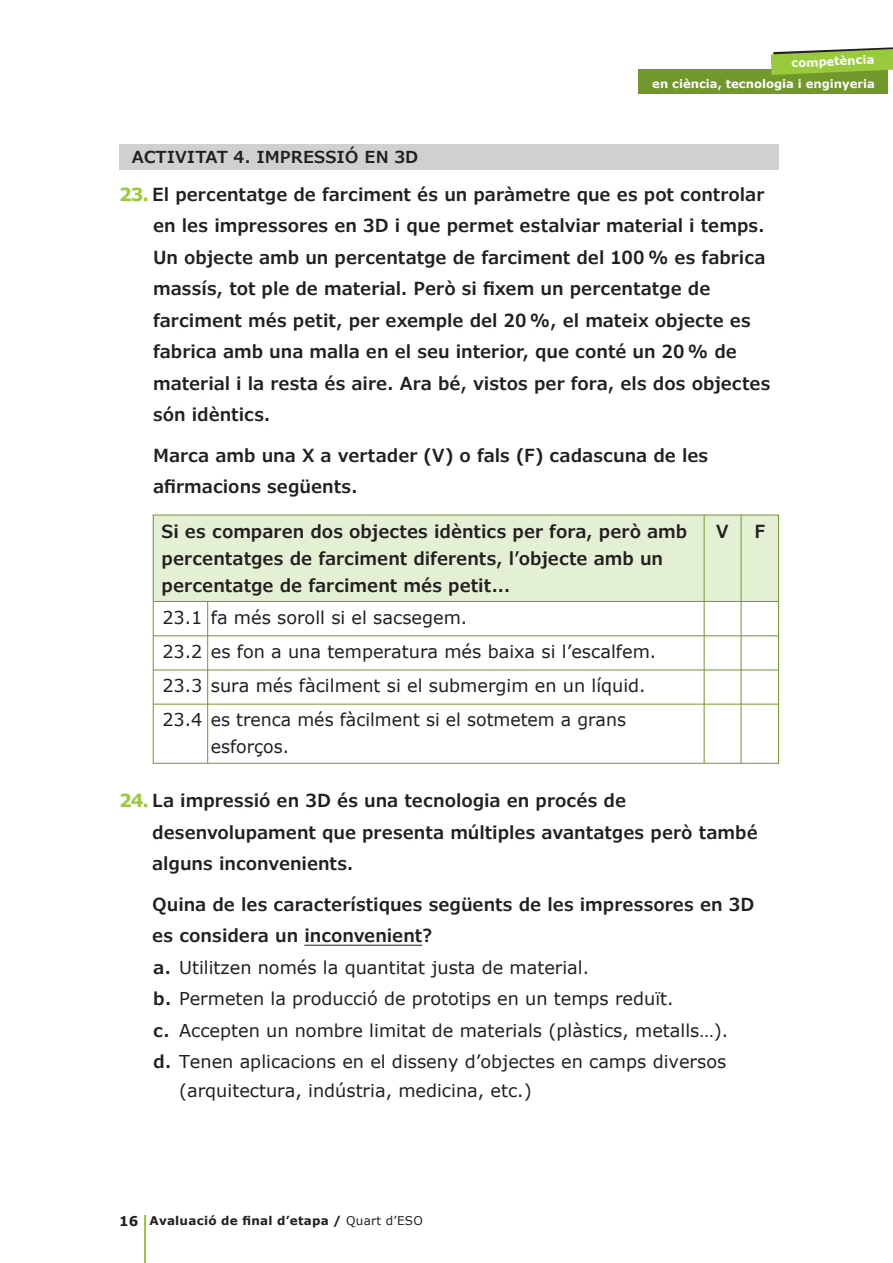
<style>
.page{position:relative;width:893px;height:1263px;background:#fff}
.page>*{position:absolute;margin:0;border:0;box-sizing:border-box;transform-origin:0 0}
.t1{font:600 18px/31.5px "Verdana Pro";color:#231f20}
.t2{font:17.7px "Verdana";color:#231f20}
.t3{font:600 16.5px "Verdana Pro";color:#231f20}
.t4{font:700 12px "Verdana";letter-spacing:.02em;color:#231f20}
.t5{font:700 11.7px "Verdana";color:#fff}
.s1{font-family:"Verdana";font-weight:700;color:#99ca3b}
.s2{font-family:"Verdana Pro";font-weight:600}
.s3{font-size:13.5px}
.s4{font-weight:400}
</style>
<div class="page">
<hr style="left:144px;top:1216px;width:1px;height:47px;background:#99ca3b">
<div style="left:119px;top:145px;width:659px;height:25px;background:#cfd0d2"></div>
<div style="left:639px;top:69px;width:249px;height:25px;background:#70982a"></div>
<svg style="left:771px;top:47px;width:122px;height:28px"></svg>
<hr style="left:304px;top:945px;width:118px;height:1px;background:#231f20">
<div style="left:704px;top:515px;width:37px;height:86px;background:#e4f0d4"></div>
<div style="left:741px;top:515px;width:37px;height:86px;background:#e4f0d4"></div>
<div style="left:153px;top:515px;width:551px;height:86px;background:#e4f0d4"></div>
<hr style="left:207px;top:601px;width:1px;height:163px;background:#70982a">
<hr style="left:704px;top:515px;width:1px;height:249px;background:#70982a">
<hr style="left:741px;top:515px;width:1px;height:249px;background:#70982a">
<hr style="left:153px;top:635px;width:625px;height:1px;background:#70982a">
<hr style="left:153px;top:670px;width:625px;height:1px;background:#70982a">
<hr style="left:153px;top:704px;width:625px;height:1px;background:#70982a">
<hr style="left:153px;top:601px;width:625px;height:1px;background:#70982a">
<div style="left:153px;top:515px;width:626px;height:249px;border:1px solid #70982a"></div>
<p class="t5" style="left:791px;top:55px;width:84px;rotate:-3deg">competència</p>
<p class="t3" style="left:132px;top:147px;width:288px">ACTIVITAT 4. IMPRESSIÓ EN 3D</p>
<p class="t5" style="left:652px;top:76px;width:224px">en ciència, tecnologia i enginyeria</p>
<h4 class="t1" style="left:119px;top:179px;width:647px"><span class="s1">23.</span> El percentatge de farciment és un paràmetre que es pot controlar</h4>
<h4 class="t1" style="left:153px;top:210px;width:619px">en les impressores en 3D i que permet estalviar material i temps.<br>Un objecte amb un percentatge de farciment del 100 % es fabrica massís, tot ple de material. Però si fixem un percentatge de farciment més petit, per exemple del 20 %, el mateix objecte es fabrica amb una malla en el seu interior, que conté un 20 % de material i la resta és aire. Ara bé, vistos per fora, els dos objectes són idèntics.</h4>
<h4 class="t1" style="left:153px;top:440px;width:557px">Marca amb una X a vertader (V) o fals (F) cadascuna de les afirmacions següents.</h4>
<p class="t1" style="left:162px;top:516px;width:527px">Si es comparen dos objectes idèntics per fora, però amb</p>
<p class="t1" style="left:716px;top:516px;width:14px">V</p>
<p class="t1" style="left:754px;top:516px;width:12px">F</p>
<p class="t1" style="left:162px;top:545px;width:503px;line-height:27px">percentatges de farciment diferents, l’objecte amb un percentatge de farciment més petit...</p>
<p class="t2" style="left:162px;top:605px;width:306px">23.1 fa més soroll si el sacsegem.</p>
<p class="t2" style="left:162px;top:639px;width:495px">23.2 es fon a una temperatura més baixa si l’escalfem.</p>
<p class="t2" style="left:162px;top:673px;width:485px">23.3 sura més fàcilment si el submergim en un líquid.</p>
<p class="t2" style="left:162px;top:708px;width:465px">23.4 es trenca més fàcilment si el sotmetem a grans</p>
<p class="t2" style="left:211px;top:735px;width:80px">esforços.</p>
<h4 class="t1" style="left:119px;top:785px;width:508px"><span class="s1">24.</span> La impressió en 3D és una tecnologia en procés de</h4>
<h4 class="t1" style="left:152px;top:816px;width:607px">desenvolupament que presenta múltiples avantatges però també alguns inconvenients.</h4>
<h4 class="t1" style="left:152px;top:888px;width:604px">Quina de les característiques següents de les impressores en 3D es considera un inconvenient?</h4>
<h4 class="t2" style="left:153px;top:955px;width:438px"><span class="s2">a.</span> Utilitzen només la quantitat justa de material.</h4>
<h4 class="t2" style="left:153px;top:986px;width:522px"><span class="s2">b.</span> Permeten la producció de prototips en un temps reduït.</h4>
<h4 class="t2" style="left:153px;top:1018px;width:577px"><span class="s2">c.</span> Accepten un nombre limitat de materials (plàstics, metalls…).</h4>
<h4 class="t2" style="left:153px;top:1049px;width:575px"><span class="s2">d.</span> Tenen aplicacions en el disseny d’objectes en camps diversos</h4>
<h4 class="t2" style="left:179px;top:1078px;width:354px">(arquitectura, indústria, medicina, etc.)</h4>
<p class="t4" style="left:119px;top:1212px;width:305px"><span class="s3">16</span> Avaluació de final d’etapa / <span class="s4">Quart d’ESO</span></p>
</div>
